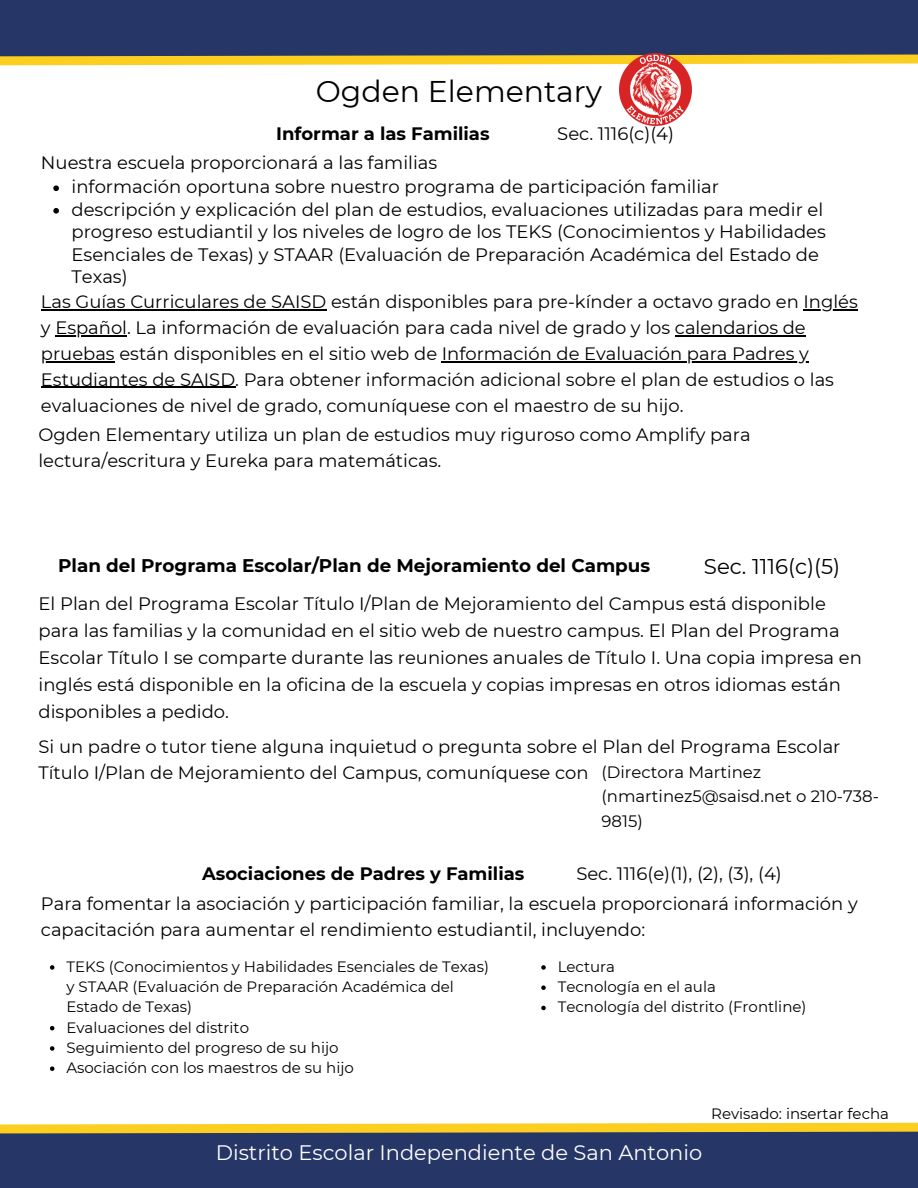
<style>
.page{position:relative;width:918px;height:1188px;background:#fff}
.page>*{position:absolute;margin:0;border:0;box-sizing:border-box;transform-origin:0 0}
.t1{font:30px "Montserrat";color:#000}
.t2{font:21.3px "Montserrat";color:#000}
.t3{font:21px "Montserrat";color:#fff}
.t4{font:700 18.3px "Montserrat";color:#000}
.t5{font:18px/27px "Montserrat";color:#000}
.t6{font:700 18px "Montserrat";color:#000}
.t7{font:16.5px/24.8px "Montserrat";color:#000}
.t8{font:15px/20.2px "Montserrat";color:#000}
</style>
<div class="page">
<div style="left:0;top:0;width:918px;height:59px;background:#253667"></div>
<svg style="left:0;top:54px;width:918px;height:12px"></svg>
<div style="left:0;top:1129px;width:918px;height:59px;background:#253667"></div>
<svg style="left:0;top:1122px;width:918px;height:12px"></svg>
<img style="left:619px;top:53px;width:72px;height:72px">
<svg style="left:53px;top:185px;width:6px;height:6px"></svg>
<svg style="left:53px;top:208px;width:6px;height:6px"></svg>
<hr style="left:41px;top:309px;width:285px;height:1px;background:#000">
<hr style="left:804px;top:309px;width:54px;height:1px;background:#000">
<hr style="left:55px;top:335px;width:72px;height:1px;background:#000">
<hr style="left:675px;top:335px;width:131px;height:1px;background:#000">
<hr style="left:41px;top:361px;width:74px;height:1px;background:#000">
<hr style="left:442px;top:361px;width:367px;height:1px;background:#000">
<hr style="left:41px;top:387px;width:194px;height:1px;background:#000">
<svg style="left:50px;top:965px;width:4px;height:5px"></svg>
<svg style="left:50px;top:1026px;width:4px;height:4px"></svg>
<svg style="left:50px;top:1046px;width:4px;height:5px"></svg>
<svg style="left:50px;top:1066px;width:4px;height:5px"></svg>
<svg style="left:541px;top:965px;width:5px;height:5px"></svg>
<svg style="left:541px;top:985px;width:5px;height:5px"></svg>
<svg style="left:541px;top:1006px;width:5px;height:4px"></svg>
<h1 class="t1" style="left:316px;top:73px;width:288px">Ogden Elementary</h1>
<p class="t6" style="left:276px;top:123px;width:215px">Informar a las Familias</p>
<p class="t5" style="left:557px;top:121px;width:118px">Sec. 1116(c)(4)</p>
<h3 class="t5" style="left:41px;top:149px;width:398px">Nuestra escuela proporcionará a las familias</h3>
<h4 class="t5" style="left:72px;top:173px;width:649px">información oportuna sobre nuestro programa de participación familiar</h4>
<h4 class="t5" style="left:72px;top:198px;width:756px;line-height:22.5px">descripción y explicación del plan de estudios, evaluaciones utilizadas para medir el progreso estudiantil y los niveles de logro de los TEKS (Conocimientos y Habilidades Esenciales de Texas) y STAAR (Evaluación de Preparación Académica del Estado de Texas)</h4>
<h3 class="t5" style="left:41px;top:288px;width:818px">Las Guías Curriculares de SAISD están disponibles para pre-kínder a octavo grado en Inglés</h3>
<h2 class="t5" style="left:41px;top:314px;width:766px">y Español. La información de evaluación para cada nivel de grado y los calendarios de</h2>
<h4 class="t5" style="left:41px;top:340px;width:770px">pruebas están disponibles en el sitio web de Información de Evaluación para Padres y</h4>
<p class="t5" style="left:41px;top:366px;width:795px;line-height:25.8px">Estudiantes de SAISD. Para obtener información adicional sobre el plan de estudios o las evaluaciones de nivel de grado, comuníquese con el maestro de su hijo.</p>
<p class="t5" style="left:38px;top:422px;width:714px;line-height:25.8px">Ogden Elementary utiliza un plan de estudios muy riguroso como Amplify para lectura/escritura y Eureka para matemáticas.</p>
<p class="t4" style="left:58px;top:555px;width:593px">Plan del Programa Escolar/Plan de Mejoramiento del Campus</p>
<h2 class="t2" style="left:704px;top:553px;width:138px">Sec. 1116(c)(5)</h2>
<p class="t5" style="left:38px;top:590px;width:825px">El Plan del Programa Escolar Título I/Plan de Mejoramiento del Campus está disponible para las familias y la comunidad en el sitio web de nuestro campus. El Plan del Programa Escolar Título I se comparte durante las reuniones anuales de Título I. Una copia impresa en inglés está disponible en la oficina de la escuela y copias impresas en otros idiomas están disponibles a pedido.</p>
<p class="t5" style="left:38px;top:734px;width:803px;line-height:25.8px">Si un padre o tutor tiene alguna inquietud o pregunta sobre el Plan del Programa Escolar<br>Título I/Plan de Mejoramiento del Campus, comuníquese con</p>
<p class="t7" style="left:601px;top:759px;width:279px">(Directora Martinez (nmartinez5@saisd.net o 210-738-<br>9815)</p>
<p class="t6" style="left:202px;top:863px;width:324px">Asociaciones de Padres y Familias</p>
<p class="t5" style="left:576px;top:860px;width:207px">Sec. 1116(e)(1), (2), (3), (4)</p>
<h4 class="t5" style="left:41px;top:890px;width:818px;line-height:25.8px">Para fomentar la asociación y participación familiar, la escuela proporcionará información y capacitación para aumentar el rendimiento estudiantil, incluyendo:</h4>
<h3 class="t8" style="left:66px;top:956px;width:424px">TEKS (Conocimientos y Habilidades Esenciales de Texas) y STAAR (Evaluación de Preparación Académica del<br>Estado de Texas)</h3>
<h4 class="t8" style="left:66px;top:1017px;width:184px">Evaluaciones del distrito</h4>
<h4 class="t8" style="left:66px;top:1037px;width:274px">Seguimiento del progreso de su hijo</h4>
<p class="t8" style="left:66px;top:1058px;width:289px">Asociación con los maestros de su hijo</p>
<p class="t8" style="left:558px;top:956px;width:59px">Lectura</p>
<p class="t8" style="left:558px;top:977px;width:160px">Tecnología en el aula</p>
<p class="t8" style="left:558px;top:997px;width:250px">Tecnología del distrito (Frontline)</p>
<p class="t8" style="left:711px;top:1103px;width:179px">Revisado: insertar fecha</p>
<h4 class="t3" style="left:216px;top:1140px;width:488px">Distrito Escolar Independiente de San Antonio</h4>
</div>
